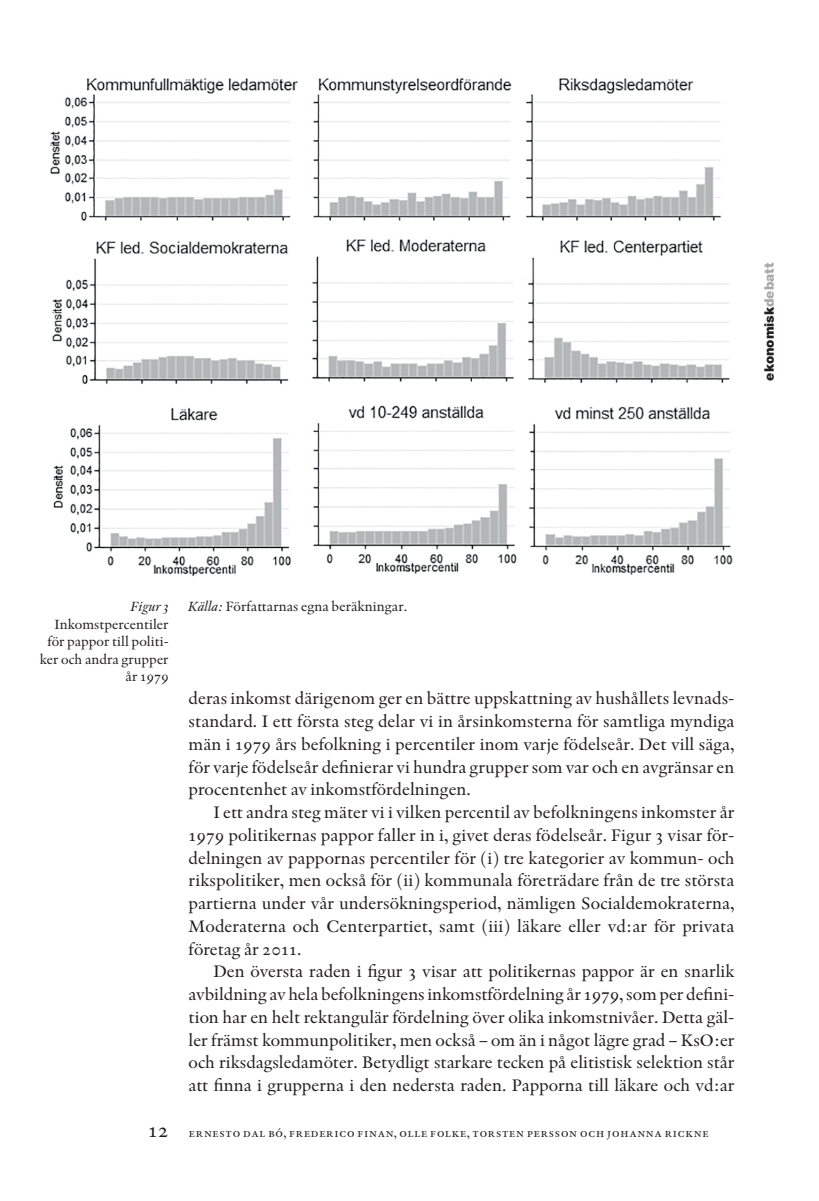
<style>
.page{position:relative;width:819px;height:1201px;background:#fff}
.page>*{position:absolute;margin:0;border:0;box-sizing:border-box;transform-origin:0 0}
.Artikel_bröd_indrag{font:17.5px/22.8px "Indigo Os F";color:#231f20;text-align:justify}
.Artikel_Marginaltext{font:14px/17.5px "Indigo Os F";color:#231f20;text-align:right}
.Artikel_Källa{font:14px "Indigo Os F";color:#231f20}
.Artikel_Marginaltext-2{font:italic 14px "Indigo Os F";color:#231f20}
.t1{font:900 13.12px "Helvetica Neue";color:#231f20}
.t2{font:12.25px "Indigo SC";color:#231f20}
.s1{color:#a8a9ad}
.s2{font-style:italic}
.s3{font-size:21px}
</style>
<div class="page">
<img style="left:50px;top:78px;width:683px;height:499px">
<p class="t1" style="left:761px;top:381px;width:119px;rotate:-90deg">ekonomisk<span class="s1">debatt</span></p>
<p class="Artikel_Marginaltext-2" style="left:131px;top:598px;width:39px">Figur 3</p>
<p class="Artikel_Marginaltext" style="left:40px;top:615px;width:130px">Inkomstpercentiler för pappor till politi&shy;ker och andra grupper år 1979</p>
<p class="Artikel_Källa" style="left:189px;top:598px;width:220px"><span class="s2">Källa:</span> Författarnas egna beräkningar.</p>
<p class="Artikel_bröd_indrag" style="left:189px;top:687px;width:547px">deras inkomst därigenom ger en bättre uppskattning av hushållets levnads&shy;standard. I ett första steg delar vi in årsinkomsterna för samtliga myndiga män i 1979 års befolkning i percentiler inom varje födelseår. Det vill säga, för varje födelseår definierar vi hundra grupper som var och en avgränsar en procentenhet av inkomstfördelningen.</p>
<p class="Artikel_bröd_indrag" style="left:189px;top:801px;width:547px;text-indent:25px">I ett andra steg mäter vi i vilken percentil av befolkningens inkomster år 1979 politikernas pappor faller in i, givet deras födelseår. Figur 3 visar för&shy;delningen av pappornas percentiler för (i) tre kategorier av kommun- och rikspolitiker, men också för (ii) kommunala företrädare från de tre största partierna under vår undersökningsperiod, nämligen Socialdemokraterna, Moderaterna och Centerpartiet, samt (iii) läkare eller vd:ar för privata företag år 2011.</p>
<p class="Artikel_bröd_indrag" style="left:189px;top:960px;width:547px;text-indent:25px">Den översta raden i figur 3 visar att politikernas pappor är en snarlik avbildning av hela befolkningens inkomstfördelning år 1979, som per defini&shy;tion har en helt rektangulär fördelning över olika inkomstnivåer. Detta gäl&shy;ler främst kommunpolitiker, men också – om än i något lägre grad – KsO:er och riksdagsledamöter. Betydligt starkare tecken på elitistisk selektion står att finna i grupperna i den nedersta raden. Papporna till läkare och vd:ar</p>
<p class="t2" style="left:148px;top:1125px;width:562px"><span class="s3">12</span> ernesto dal bó, frederico finan, olle folke, torsten persson och johanna rickne</p>
</div>
